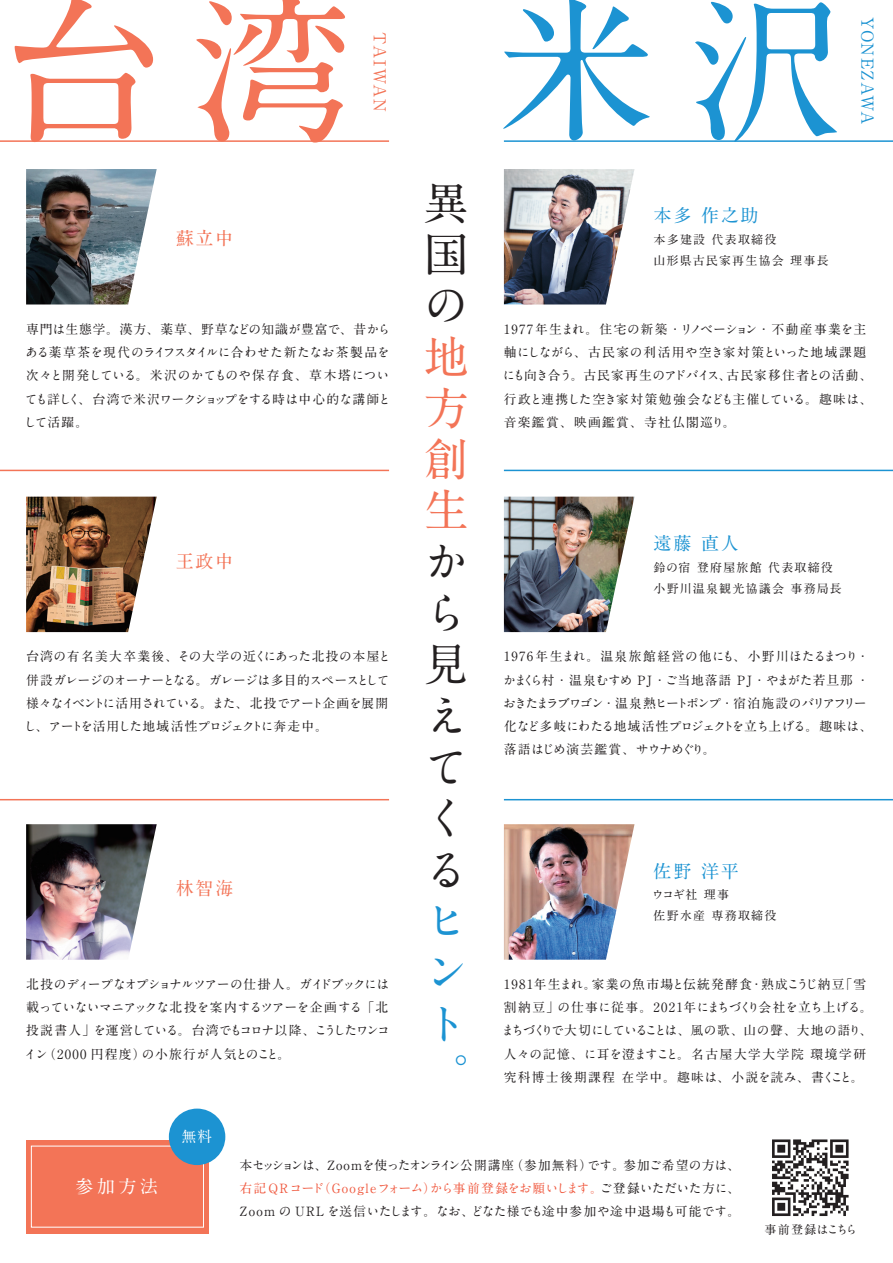
<style>
.page{position:relative;width:893px;height:1263px;background:#fff}
.page>*{position:absolute;margin:0;border:0;box-sizing:border-box;transform-origin:0 0}
.t1{font:700 158.85px "A1 Mincho Std";color:#f37457}
.t2{font:700 158.85px "A1 Mincho Std";color:#1c93d2}
.t3{font:700 45px/51.3px "A1 Mincho Std";color:#231f20;text-align:justify}
.t4{font:700 45px/51.3px "A1 Mincho Std";color:#f37457;text-align:justify}
.t5{font:700 45px/51.3px "A1 Mincho Std";color:#1c93d2}
.t6{font:700 18px "A1 Mincho Std";letter-spacing:.1em;color:#1c93d2}
.t7{font:700 18px "A1 Mincho Std";letter-spacing:.1em;color:#f37457}
.t8{font:700 18px "A1 Mincho Std";color:#fff}
.t9{font:700 16.5px "A1 Mincho Std";letter-spacing:.055em;color:#1c93d2}
.t10{font:700 16.5px "A1 Mincho Std";letter-spacing:.11em;color:#f37457}
.t11{font:700 15px "A1 Mincho Std";color:#fff}
.t12{font:700 12.75px/23.2px "A1 Mincho Std";color:#231f20}
.t13{font:700 12.75px/23.2px "A1 Mincho Std";letter-spacing:.04em;color:#231f20}
.t14{font:700 12.75px/23.2px "A1 Mincho Std";letter-spacing:-.04em;color:#231f20}
.t15{font:700 12.75px/23.2px "A1 Mincho Std";letter-spacing:.05em;color:#231f20}
.t16{font:700 12.75px/23.2px "A1 Mincho Std";letter-spacing:-.025em;color:#231f20}
.t17{font:700 12.75px/23.2px "A1 Mincho Std";letter-spacing:-.05em;color:#231f20}
.t18{font:700 12px/21px "A1 Mincho Std";letter-spacing:.1em;color:#231f20}
.t19{font:700 12px "A1 Mincho Std";letter-spacing:.03em;color:#231f20}
.s1{color:#f0593f}
</style>
<div class="page">
<hr style="left:0;top:140px;width:389px;height:2px;background:#f37457">
<hr style="left:0;top:470px;width:389px;height:1px;background:#f37457">
<hr style="left:0;top:799px;width:389px;height:1px;background:#f37457">
<hr style="left:504px;top:140px;width:389px;height:2px;background:#1c93d2">
<hr style="left:504px;top:470px;width:389px;height:1px;background:#1c93d2">
<hr style="left:504px;top:799px;width:389px;height:1px;background:#1c93d2">
<img style="left:504px;top:169px;width:130px;height:135px">
<img style="left:504px;top:824px;width:130px;height:136px">
<div style="left:26px;top:1140px;width:183px;height:93px;background:#f37457"></div>
<div style="left:31px;top:1146px;width:173px;height:81px;border:1px solid #fff"></div>
<img style="left:504px;top:497px;width:130px;height:135px">
<img style="left:26px;top:824px;width:131px;height:136px">
<img style="left:26px;top:497px;width:131px;height:135px">
<img style="left:26px;top:169px;width:131px;height:135px">
<div style="left:169px;top:1108px;width:56px;height:57px;background:#1c93d2;border-radius:50%"></div>
<svg style="left:772px;top:1139px;width:77px;height:77px"></svg>
<h1 class="t1" style="left:2px;top:-58px;width:351px">台湾</h1>
<p class="t10" style="left:393px;top:32px;width:81px;rotate:90deg">TAIWAN</p>
<h3 class="t7" style="left:176px;top:224px;width:59px">蘇立中</h3>
<p class="t12" style="left:24px;top:316px;width:369px">専門は生態学。漢方、薬草、野草などの知識が豊富で、昔からある薬草茶を現代のライフスタイルに合わせた新たなお茶製品を次々と開発している。米沢のかてものや保存食、草木塔についても詳しく、台湾で米沢ワークショップをする時は中心的な講師として活躍。</p>
<h3 class="t7" style="left:176px;top:546px;width:59px">王政中</h3>
<p class="t16" style="left:24px;top:643px;width:369px">台湾の有名美大卒業後、その大学の近くにあった北投の本屋と併設ガレージのオーナーとなる。ガレージは多目的スペースとして様々なイベントに活用されている。また、北投でアート企画を展開し、アートを活用した地域活性プロジェクトに奔走中。</p>
<h3 class="t7" style="left:176px;top:874px;width:59px">林智海</h3>
<p class="t17" style="left:24px;top:971px;width:367px">北投のディープなオプショナルツアーの仕掛人。ガイドブックには載っていないマニアックな北投を案内するツアーを企画する「北投説書人」を運営している。台湾でもコロナ以降、こうしたワンコイン（2000 円程度）の小旅行が人気とのこと。</p>
<p class="t11" style="left:182px;top:1124px;width:32px">無料</p>
<h2 class="t3" style="left:424px;top:171px;width:44px">異国の</h2>
<h2 class="t4" style="left:424px;top:325px;width:45px">地方創生</h2>
<h2 class="t3" style="left:424px;top:530px;width:43px;text-align:left">から見えてくる</h2>
<h2 class="t5" style="left:424px;top:889px;width:44px">ヒント。</h2>
<h1 class="t2" style="left:496px;top:-58px;width:351px">米沢</h1>
<p class="t9" style="left:881px;top:17px;width:109px;rotate:90deg">YONEZAWA</p>
<h3 class="t6" style="left:654px;top:201px;width:106px">本多 作之助</h3>
<p class="t18" style="left:653px;top:227px;width:177px">本多建設 代表取締役<br>山形県古民家再生協会 理事長</p>
<p class="t15" style="left:503px;top:316px;width:371px">1977年生まれ。住宅の新築・リノベーション・不動産事業を主軸にしながら、古民家の利活用や空き家対策といった地域課題にも向き合う。古民家再生のアドバイス、古民家移住者との活動、行政と連携した空き家対策勉強会なども主催している。趣味は、音楽鑑賞、映画鑑賞、寺社仏閣巡り。</p>
<h3 class="t6" style="left:654px;top:528px;width:87px">遠藤 直人</h3>
<p class="t18" style="left:654px;top:555px;width:190px">鈴の宿 登府屋旅館 代表取締役小野川温泉観光協議会 事務局長</p>
<p class="t14" style="left:503px;top:643px;width:371px">1976 年生まれ。温泉旅館経営の他にも、小野川ほたるまつり・かまくら村・温泉むすめ PJ・ご当地落語 PJ・やまがた若旦那 ・おきたまラブワゴン・温泉熱ヒートポンプ・宿泊施設のバリアフリー化など多岐にわたる地域活性プロジェクトを立ち上げる。趣味は、落語はじめ演芸鑑賞、サウナめぐり。</p>
<h3 class="t6" style="left:654px;top:856px;width:87px">佐野 洋平</h3>
<p class="t18" style="left:652px;top:882px;width:126px">ウコギ社 理事<br>佐野水産 専務取締役</p>
<p class="t13" style="left:502px;top:971px;width:372px">1981年生まれ。家業の魚市場と伝統発酵食・熟成こうじ納豆「雪割納豆」の仕事に従事。2021年にまちづくり会社を立ち上げる。まちづくりで大切にしていることは、風の歌、山の聲、大地の語り、人々の記憶、に耳を澄ますこと。名古屋大学大学院 環境学研究科博士後期課程 在学中。趣味は、小説を読み、書くこと。</p>
<h3 class="t8" style="left:75px;top:1171px;width:84px">参加方法</h3>
<p class="t12" style="left:239px;top:1151px;width:502px;text-align:justify">本セッションは、Zoomを使ったオンライン公開講座（参加無料）です。参加ご希望の方は、<span class="s1">右記 QRコード（Googleフォーム）から事前登録をお願いします。</span>ご登録いただいた方に、Zoom の URL を送信いたします。なお、どなた様でも途中参加や途中退場も可能です。</p>
<p class="t19" style="left:765px;top:1219px;width:94px">事前登録はこちら</p>
</div>
